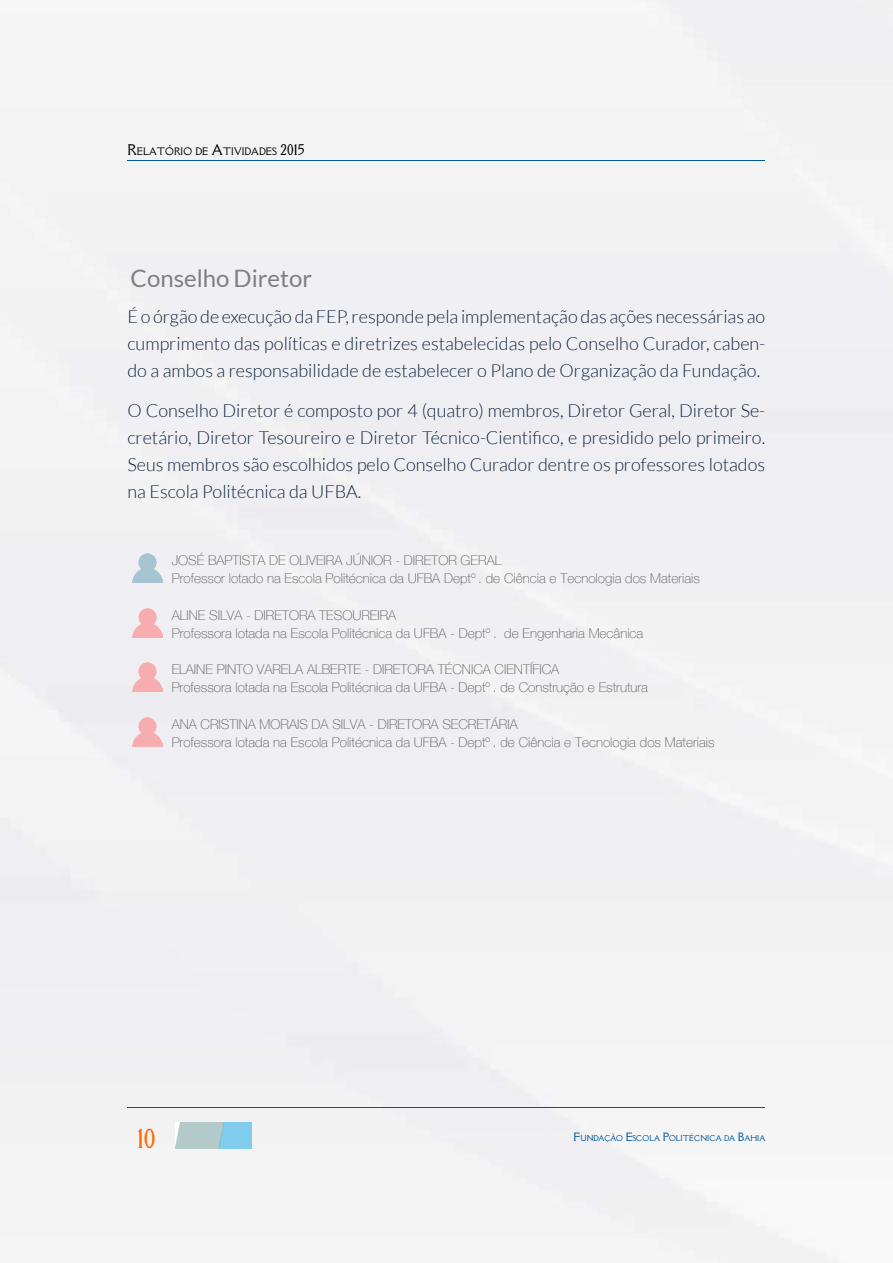
<style>
.page{position:relative;width:893px;height:1263px;background:#f2f2f3}
.page>*{position:absolute;margin:0;border:0;box-sizing:border-box;transform-origin:0 0}
.t1{font:24px "Lato";color:#7f7f7f}
.t2{font:24px "Della Respira";color:#f60}
.t3{font:300 18px/27px "Lato";color:#0f243e;text-align:justify}
.t4{font:100 13.5px/18px "Helve Nue";color:#595959}
.t5{font:9.45px "Della Respira";color:#000}
.t6{font:7.35px "Della Respira";color:#005799}
.s1{font-size:13.5px}
.s2{font-size:10.5px}
</style>
<div class="page">
<hr style="left:128px;top:161px;width:637px;height:1px;background:#005799">
<hr style="left:128px;top:1107px;width:637px;height:1px;background:#005799">
<img style="left:176px;top:1122px;width:76px;height:26px">
<img style="left:133px;top:663px;width:30px;height:29px">
<img style="left:133px;top:718px;width:30px;height:29px">
<img style="left:133px;top:554px;width:30px;height:29px">
<img style="left:133px;top:609px;width:30px;height:28px">
<p class="t5" style="left:128px;top:145px;width:178px"><span class="s1">R</span>ELATÓRIO DE <span class="s1">A</span>TIVIDADES <span class="s1">2015</span></p>
<h1 class="t1" style="left:131px;top:265px;width:183px">Conselho Diretor</h1>
<p class="t3" style="left:127px;top:303px;width:639px">É o órgão de execução da FEP, responde pela implementação das ações necessárias ao cumprimento das políticas e diretrizes estabelecidas pelo Conselho Curador, caben&shy;do a ambos a responsabilidade de estabelecer o Plano de Organização da Fundação.</p>
<p class="t3" style="left:127px;top:397px;width:639px">O Conselho Diretor é composto por 4 (quatro) membros, Diretor Geral, Diretor Se&shy;cretário, Diretor Tesoureiro e Diretor Técnico-Cientifico, e presidido pelo primeiro.<br>Seus membros são escolhidos pelo Conselho Curador dentre os professores lotados na Escola Politécnica da UFBA.</p>
<p class="t4" style="left:172px;top:550px;width:530px">JOSÉ BAPTISTA DE OLIVEIRA JÚNIOR - DIRETOR GERAL<br>Professor lotado na Escola Politécnica da UFBA Deptº. de Ciência e Tecnologia dos Materiais</p>
<p class="t4" style="left:172px;top:605px;width:473px">ALINE SILVA - DIRETORA TESOUREIRA<br>Professora lotada na Escola Politécnica da UFBA - Deptº. de Engenharia Mecânica</p>
<p class="t4" style="left:172px;top:659px;width:478px">ELAINE PINTO VARELA ALBERTE - DIRETORA TÉCNICA CIENTÍFICA<br>Professora lotada na Escola Politécnica da UFBA - Deptº. de Construção e Estrutura</p>
<p class="t4" style="left:172px;top:714px;width:544px">ANA CRISTINA MORAIS DA SILVA - DIRETORA SECRETÁRIA<br>Professora lotada na Escola Politécnica da UFBA - Deptº. de Ciência e Tecnologia dos Materiais</p>
<h1 class="t2" style="left:137px;top:1122px;width:20px">10</h1>
<p class="t6" style="left:574px;top:1133px;width:193px"><span class="s2">F</span>UNDAÇÃO <span class="s2">E</span>SCOLA <span class="s2">P</span>OLITÉCNICA DA <span class="s2">B</span>AHIA</p>
</div>
